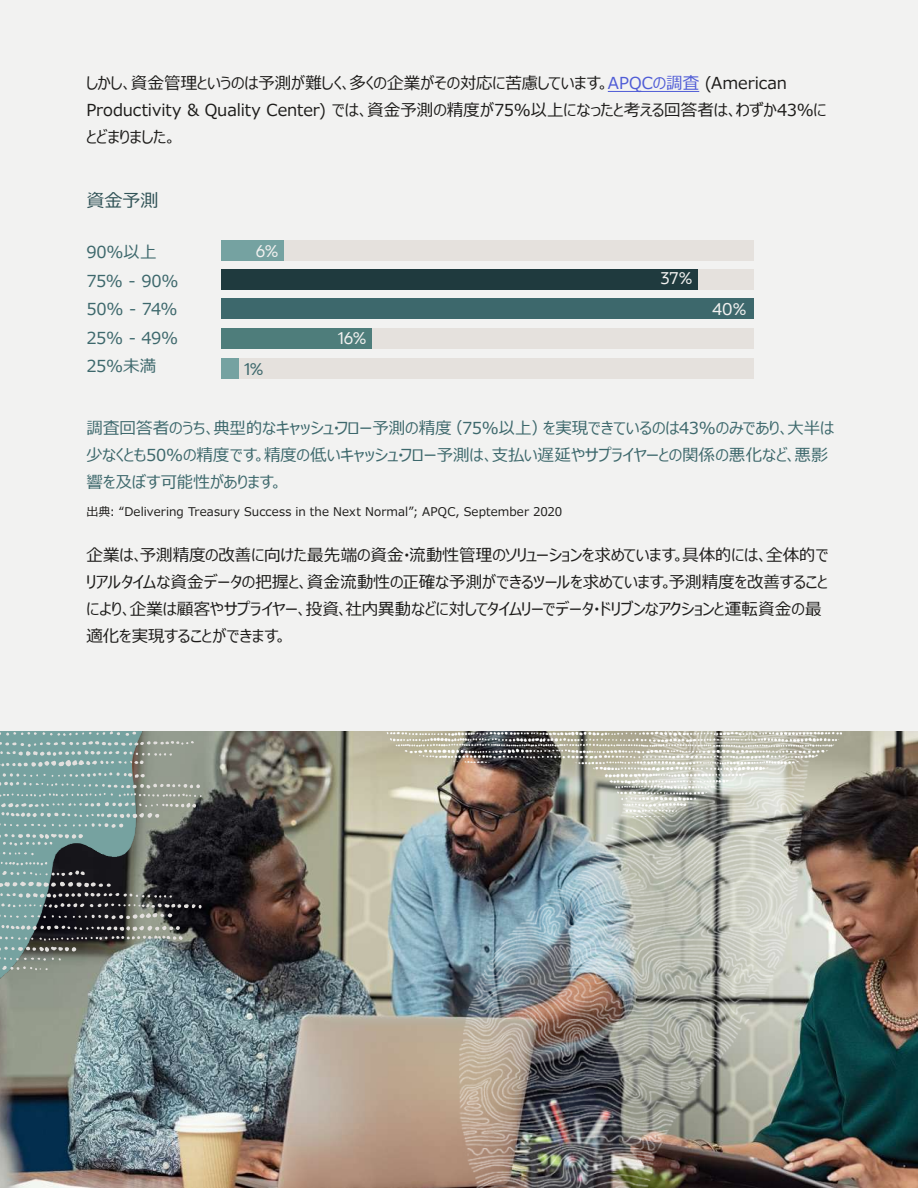
<style>
.page{position:relative;width:918px;height:1188px;background:#fff}
.page>*{position:absolute;margin:0;border:0;box-sizing:border-box;transform-origin:0 0}
.t1{font:18px "Meiryo UI";color:#315357}
.t2{font:16.5px/27px "Meiryo UI";letter-spacing:-.005em;color:#1d1c1a}
.t3{font:16.5px/28.5px "Meiryo UI";letter-spacing:-.005em;color:#3d686c}
.t4{font:16.5px "Oracle Sans";color:#f2f1f0}
.t5{font:16.5px "Oracle Sans";color:#3d686c}
.t6{font:12px "Meiryo UI";letter-spacing:.01em;color:#1d1c1a}
.s1{color:#4f5cd6}
</style>
<div class="page">
<div style="left:0;top:0;width:918px;height:731px;background:#f2f2f1"></div>
<img style="left:0;top:731px;width:918px;height:457px">
<img style="left:0;top:972px;width:150px;height:20px">
<div style="left:221px;top:240px;width:532px;height:21px;background:#e5e1dd"></div>
<div style="left:221px;top:269px;width:532px;height:21px;background:#e5e1dd"></div>
<div style="left:221px;top:328px;width:532px;height:21px;background:#e5e1dd"></div>
<div style="left:221px;top:358px;width:532px;height:21px;background:#e5e1dd"></div>
<div style="left:221px;top:240px;width:63px;height:21px;background:#75a2a1"></div>
<div style="left:221px;top:269px;width:477px;height:21px;background:#1f3a3e"></div>
<div style="left:221px;top:299px;width:532px;height:20px;background:#3d686c"></div>
<div style="left:221px;top:328px;width:151px;height:21px;background:#4e7d7b"></div>
<div style="left:221px;top:358px;width:18px;height:21px;background:#75a2a1"></div>
<svg style="left:0;top:731px;width:202px;height:241px"></svg>
<img style="left:459px;top:816px;width:390px;height:372px">
<img style="left:381px;top:731px;width:468px;height:85px">
<hr style="left:608px;top:91px;width:91px;height:1px;background:#4f5cd6">
<p class="t2" style="left:86px;top:70px;width:742px">しかし、資金管理というのは予測が難しく、多くの企業がその対応に苦慮しています。<span class="s1">APQCの調査</span> (American<br>Productivity &amp; Quality Center) では、資金予測の精度が75%以上になったと考える回答者は、わずか43%にとどまりました。</p>
<p class="t1" style="left:86px;top:188px;width:73px">資金予測</p>
<p class="t3" style="left:86px;top:239px;width:94px">90%以上<br>75% - 90%<br>50% - 74%<br>25% - 49%<br>25%未満</p>
<p class="t4" style="left:256px;top:241px;width:24px">6%</p>
<p class="t5" style="left:244px;top:359px;width:21px">1%</p>
<p class="t4" style="left:338px;top:328px;width:30px">16%</p>
<p class="t4" style="left:661px;top:268px;width:33px">37%</p>
<p class="t4" style="left:712px;top:299px;width:36px">40%</p>
<p class="t3" style="left:86px;top:415px;width:749px;line-height:27px">調査回答者のうち、典型的なキャッシュ・フロー予測の精度（75%以上）を実現できているのは43%のみであり、大半は少なくとも50%の精度です。精度の低いキャッシュ・フロー予測は、支払い遅延やサプライヤーとの関係の悪化など、悪影響を及ぼす可能性があります。</p>
<p class="t6" style="left:86px;top:504px;width:477px">出典: “Delivering Treasury Success in the Next Normal”; APQC, September 2020</p>
<p class="t2" style="left:86px;top:543px;width:744px">企業は、予測精度の改善に向けた最先端の資金・流動性管理のソリューションを求めています。具体的には、全体的でリアルタイムな資金データの把握と、資金流動性の正確な予測ができるツールを求めています。予測精度を改善することにより、企業は顧客やサプライヤー、投資、社内異動などに対してタイムリーでデータ・ドリブンなアクションと運転資金の最適化を実現することができます。</p>
</div>
